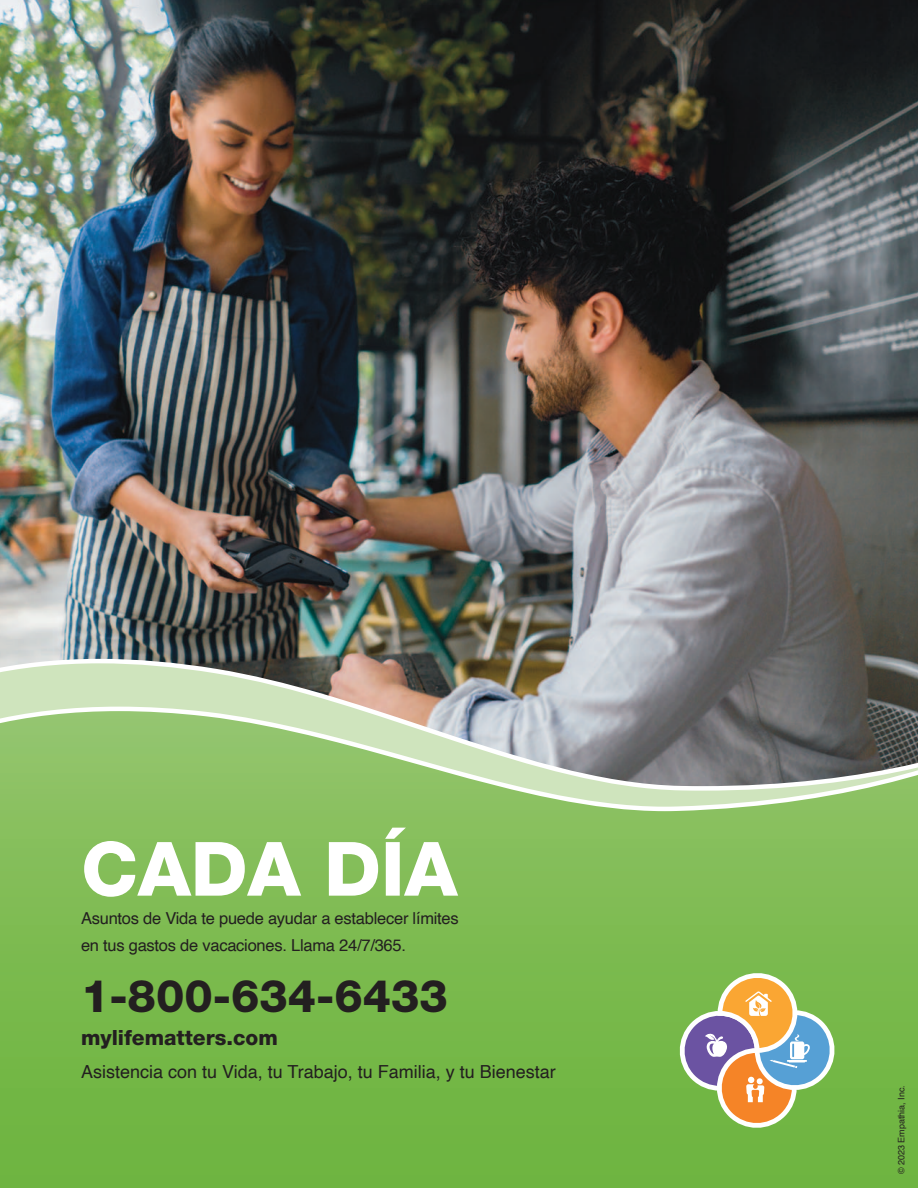
<style>
.page{position:relative;width:918px;height:1188px;background:#fff}
.page>*{position:absolute;margin:0;border:0;box-sizing:border-box;transform-origin:0 0}
.t1{font:800 75px "Helvetica Neue LT Std";color:#fff}
.t2{font:800 45px "Helvetica Neue LT Std";color:#231f20}
.t3{font:800 21px "Helvetica Neue LT Std";color:#231f20}
.t4{font:18px "Helvetica";color:#231f20}
.t5{font:16.5px/27px "Helvetica";letter-spacing:-.015em;color:#231f20}
.t6{font:9px "Helvetica";color:#231f20}
</style>
<div class="page">
<img style="left:0;top:0;width:918px;height:659px">
<svg style="left:0;top:659px;width:918px;height:48px;background:#999b8d"></svg>
<svg style="left:0;top:707px;width:918px;height:481px;background:#81b85a"></svg>
<svg style="left:679px;top:965px;width:164px;height:171px;background:#a1b076"></svg>
<p class="t1" style="left:81px;top:826px;width:378px">CADA DÍA</p>
<p class="t5" style="left:81px;top:906px;width:379px">Asuntos de Vida te puede ayudar a establecer límites en tus gastos de vacaciones. Llama 24/7/365.</p>
<p class="t2" style="left:81px;top:970px;width:368px">1-800-634-6433</p>
<p class="t3" style="left:81px;top:1025px;width:198px">mylifematters.com</p>
<p class="t4" style="left:81px;top:1065px;width:476px">Asistencia con tu Vida, tu Trabajo, tu Familia, y tu Bienestar</p>
<p class="t6" style="left:898px;top:1174px;width:91px;rotate:-90deg">© 2023 Empathia, Inc.</p>
</div>
